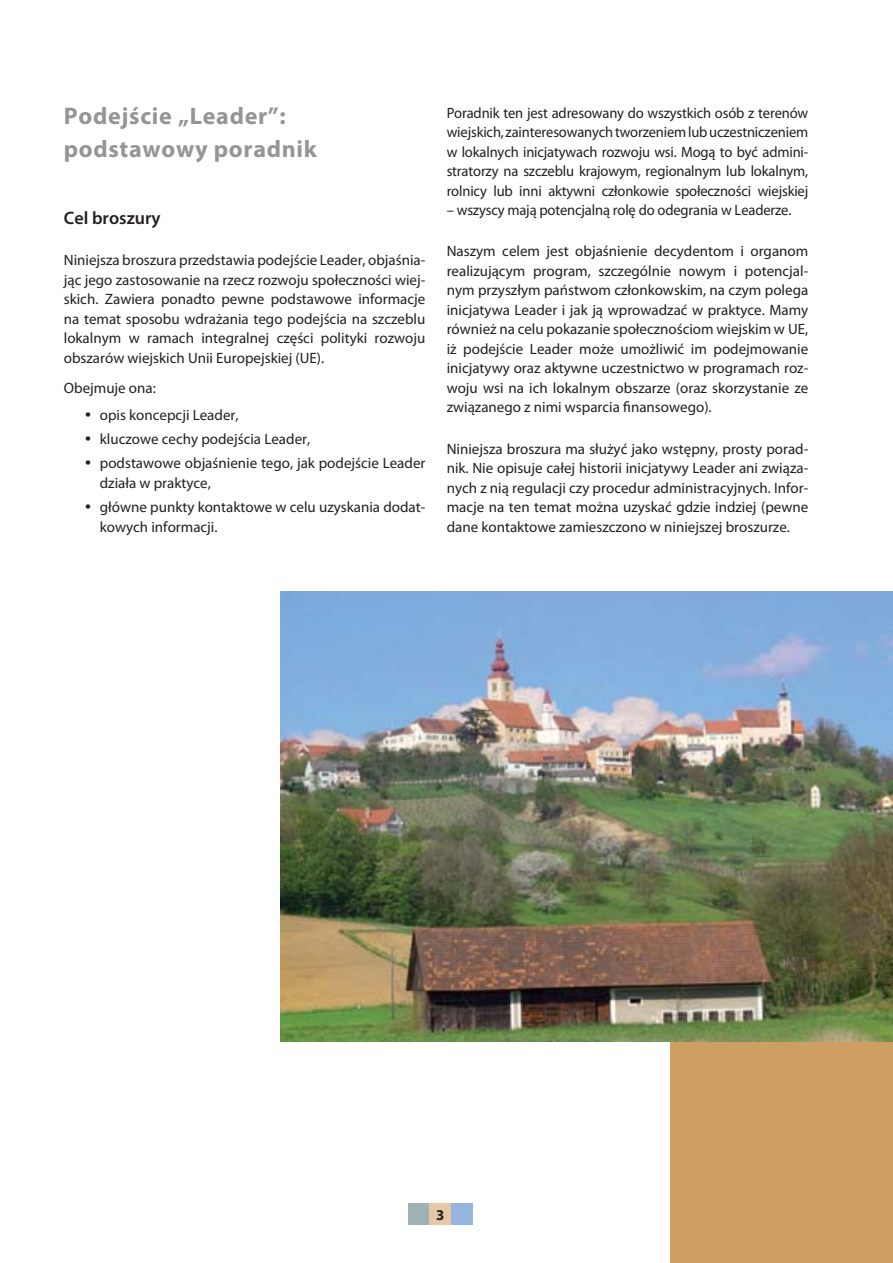
<style>
.page{position:relative;width:893px;height:1263px;background:#fff}
.page>*{position:absolute;margin:0;border:0;box-sizing:border-box;transform-origin:0 0}
.t1{font:700 24px/33px "Myriad Pro";letter-spacing:.03em;color:#939598}
.t2{font:21px/24.3px "Myriad Pro";color:#231f20;text-align:justify}
.t3{font:600 18px "Myriad Pro";color:#231f20}
.t4{font:15px/19.5px "Myriad Pro";color:#231f20;text-align:justify}
.t5{font:700 15px "Myriad Pro";color:#231f20}
</style>
<div class="page">
<div style="left:408px;top:1203px;width:21px;height:22px;background:#9eb2b3"></div>
<div style="left:429px;top:1203px;width:22px;height:22px;background:#e5c8a5"></div>
<div style="left:451px;top:1203px;width:21px;height:22px;background:#95b5df"></div>
<div style="left:670px;top:1040px;width:222px;height:223px;background:#ce9e62"></div>
<img style="left:281px;top:591px;width:611px;height:451px">
<h1 class="t1" style="left:64px;top:101px;width:254px">Podejście „Leader”: podstawowy poradnik</h1>
<p class="t3" style="left:64px;top:211px;width:98px">Cel broszury</p>
<p class="t4" style="left:64px;top:251px;width:363px">Niniejsza broszura przedstawia podejście Leader, objaśnia&shy;jąc jego zastosowanie na rzecz rozwoju społeczności wiej&shy;skich. Zawiera ponadto pewne podstawowe informacje na temat sposobu wdrażania tego podejścia na szczeblu lokalnym w ramach integralnej części polityki rozwoju obszarów wiejskich Unii Europejskiej (UE).</p>
<p class="t4" style="left:100px;top:376px;width:140px;line-height:26.4px;text-indent:-36px">Obejmuje ona:<br>opis koncepcji Leader,</p>
<p class="t4" style="left:100px;top:428px;width:327px;line-height:24.3px">kluczowe cechy podejścia Leader,<br>podstawowe objaśnienie tego, jak podejście Leader</p>
<p class="t4" style="left:100px;top:472px;width:327px;line-height:24.3px">działa w praktyce,<br>główne punkty kontaktowe w celu uzyskania dodat-</p>
<p class="t4" style="left:100px;top:518px;width:119px">kowych informacji.</p>
<h2 class="t2" style="left:85px;top:402px;width:7px">• • •</h2>
<h2 class="t2" style="left:85px;top:494px;width:7px">•</h2>
<p class="t4" style="left:446px;top:104px;width:363px">Poradnik ten jest adresowany do wszystkich osób z terenów wiejskich, zainteresowanych tworzeniem lub uczestniczeniem w lokalnych inicjatywach rozwoju wsi. Mogą to być admini&shy;stratorzy na szczeblu krajowym, regionalnym lub lokalnym, rolnicy lub inni aktywni członkowie społeczności wiejskiej</p>
<p class="t4" style="left:446px;top:201px;width:346px">– wszyscy mają potencjalną rolę do odegrania w Leaderze.</p>
<p class="t4" style="left:446px;top:243px;width:363px">Naszym celem jest objaśnienie decydentom i organom realizującym program, szczególnie nowym i potencjal&shy;nym przyszłym państwom członkowskim, na czym polega inicjatywa Leader i jak ją wprowadzać w praktyce. Mamy również na celu pokazanie społecznościom wiejskim w UE, iż podejście Leader może umożliwić im podejmowanie inicjatywy oraz aktywne uczestnictwo w programach roz&shy;woju wsi na ich lokalnym obszarze (oraz skorzystanie ze związanego z nimi wsparcia finansowego).</p>
<p class="t4" style="left:446px;top:440px;width:363px">Niniejsza broszura ma służyć jako wstępny, prosty porad&shy;nik. Nie opisuje całej historii inicjatywy Leader ani związa&shy;nych z nią regulacji czy procedur administracyjnych. Infor&shy;macje na ten temat można uzyskać gdzie indziej (pewne dane kontaktowe zamieszczono w niniejszej broszurze.</p>
<p class="t5" style="left:436px;top:1209px;width:10px">3</p>
</div>
